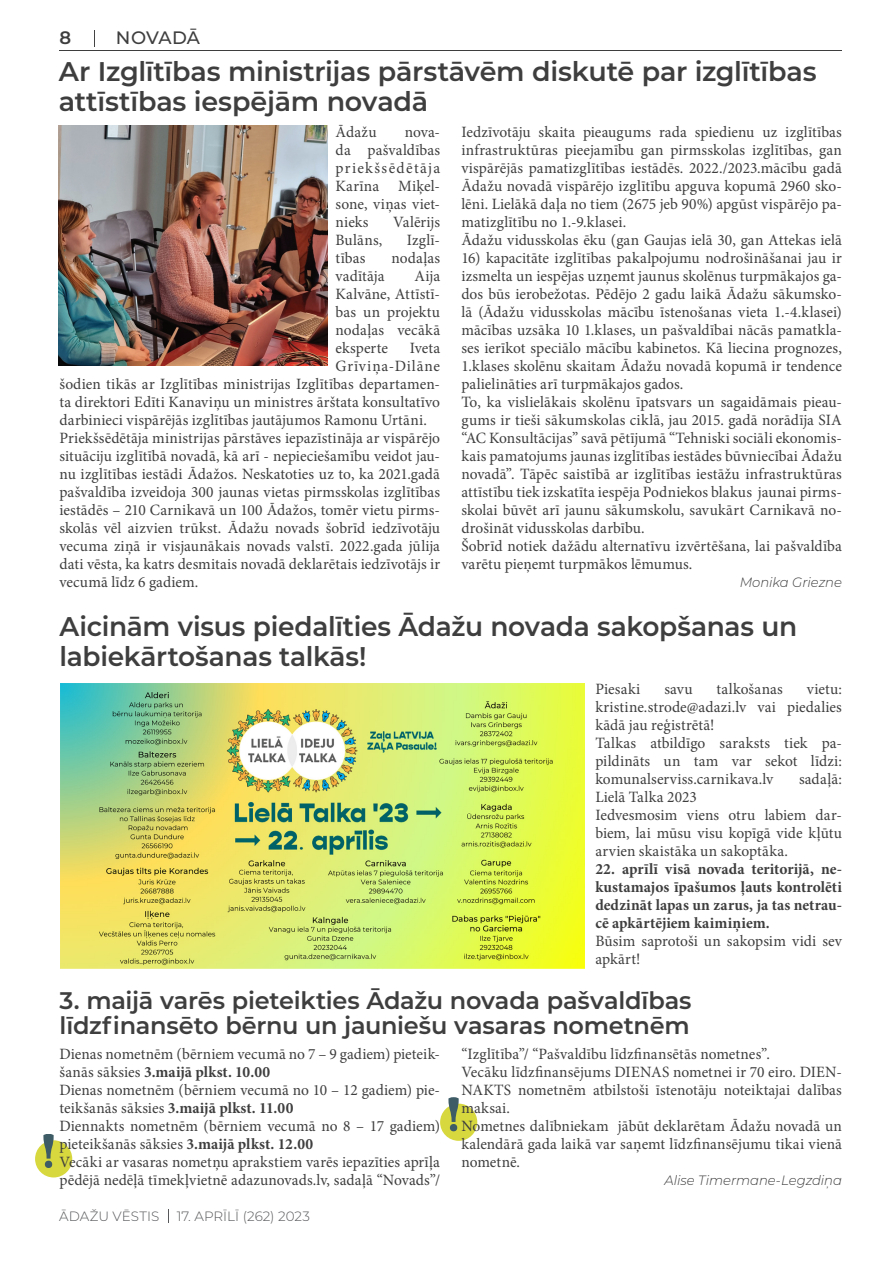
<style>
.page{position:relative;width:893px;height:1263px;background:#fff}
.page>*{position:absolute;margin:0;border:0;box-sizing:border-box;transform-origin:0 0}
.Pamatfonts{font:600 27px/30px "Montserrat";letter-spacing:-.01em;color:#3e3e3f}
.t1{font:600 24px/25.5px "Montserrat";letter-spacing:-.01em;color:#3e3e3f}
.Rubrikas{font:500 18px "Montserrat";color:#3e3e3f}
.t2{font:600 18px "Montserrat";color:#3e3e3f}
.Pamatfonts-2{font:15.75px/18px "Minion Pro";letter-spacing:.005em;color:#3e3e3f;text-align:justify}
.Pamatfonts-3{font:700 15.75px/18px "Minion Pro";letter-spacing:.005em;color:#3e3e3f;text-align:justify}
.Pamatfonts-4{font:15.75px "Minion Pro";letter-spacing:.05em;color:#3e3e3f}
.Pamatfonts-5{font:italic 300 13.5px "Montserrat";letter-spacing:-.005em;color:#3e3e3f}
.t3{font:300 13.5px "Montserrat";color:#57585a}
.s1{font-weight:700}
</style>
<div class="page">
<svg style="left:168px;top:1209px;width:1px;height:13px"></svg>
<svg style="left:94px;top:30px;width:1px;height:17px"></svg>
<hr style="left:60px;top:50px;width:782px;height:1px;background:#3e3e3f">
<img style="left:59px;top:126px;width:268px;height:239px">
<div style="left:35px;top:1140px;width:37px;height:37px;background:#d7d73e;border-radius:50%"></div>
<div style="left:45px;top:1161px;width:7px;height:7px;background:#3d5c66;border-radius:50%"></div>
<svg style="left:43px;top:1134px;width:11px;height:24px"></svg>
<div style="left:440px;top:1104px;width:37px;height:37px;background:#d7d73e;border-radius:50%"></div>
<div style="left:450px;top:1124px;width:7px;height:7px;background:#3d5c66;border-radius:50%"></div>
<svg style="left:448px;top:1098px;width:11px;height:24px"></svg>
<img style="left:61px;top:683px;width:523px;height:285px">
<p class="Rubrikas" style="left:116px;top:25px;width:86px">NOVADĀ</p>
<p class="Pamatfonts" style="left:59px;top:56px;width:759px">Ar Izglītības ministrijas pārstāvēm diskutē par izglītības attīstības iespējām novadā</p>
<p class="t2" style="left:60px;top:25px;width:13px">8</p>
<p class="Pamatfonts-2" style="left:336px;top:123px;width:42px">Ādažu</p>
<p class="Pamatfonts-2" style="left:336px;top:123px;width:106px;text-indent:69px">nova&shy;da pašvaldības priekšsēdētāja Karīna Miķel&shy;sone, viņas viet&shy;nieks</p>
<p class="Pamatfonts-2" style="left:393px;top:213px;width:48px">Valērijs</p>
<p class="Pamatfonts-2" style="left:336px;top:231px;width:48px">Bulāns,</p>
<p class="Pamatfonts-2" style="left:407px;top:231px;width:35px">Izglī-</p>
<p class="Pamatfonts-2" style="left:336px;top:249px;width:31px">tības</p>
<p class="Pamatfonts-2" style="left:391px;top:249px;width:50px">nodaļas</p>
<p class="Pamatfonts-2" style="left:336px;top:267px;width:50px">vadītāja</p>
<p class="Pamatfonts-2" style="left:336px;top:267px;width:106px;text-indent:79px">Aija Kalvāne, Attīstī&shy;bas un projektu nodaļas vecākā eksperte</p>
<p class="Pamatfonts-2" style="left:410px;top:339px;width:32px">Iveta</p>
<p class="Pamatfonts-4" style="left:336px;top:356px;width:106px">Grīviņa-Dilāne</p>
<p class="Pamatfonts-2" style="left:60px;top:375px;width:382px">šodien tikās ar Izglītības ministrijas Izglītības departamen-</p>
<p class="Pamatfonts-2" style="left:60px;top:393px;width:382px">ta direktori Edīti Kanaviņu un ministres ārštata konsultatīvo</p>
<p class="Pamatfonts-2" style="left:60px;top:411px;width:369px">darbinieci vispārējās izglītības jautājumos Ramonu Urtāni.</p>
<p class="Pamatfonts-2" style="left:60px;top:429px;width:382px">Priekšsēdētāja ministrijas pārstāves iepazīstināja ar vispārējo situāciju izglītībā novadā, kā arī - nepieciešamību veidot jau&shy;nu izglītības iestādi Ādažos. Neskatoties uz to, ka 2021.gadā pašvaldība izveidoja 300 jaunas vietas pirmsskolas izglītības iestādēs – 210 Carnikavā un 100 Ādažos, tomēr vietu pirms&shy;skolās vēl aizvien trūkst. Ādažu novads šobrīd iedzīvotāju vecuma ziņā ir visjaunākais novads valstī. 2022.gada jūlija dati vēsta, ka katrs desmitais novadā deklarētais iedzīvotājs ir vecumā līdz 6 gadiem.</p>
<p class="Pamatfonts-2" style="left:461px;top:123px;width:382px">Iedzīvotāju skaita pieaugums rada spiedienu uz izglītības infrastruktūras pieejamību gan pirmsskolas izglītības, gan vispārējās pamatizglītības iestādēs. 2022./2023.mācību gadā Ādažu novadā vispārējo izglītību apguva kopumā 2960 sko&shy;lēni. Lielākā daļa no tiem (2675 jeb 90%) apgūst vispārējo pa&shy;matizglītību no 1.-9.klasei.</p>
<p class="Pamatfonts-2" style="left:461px;top:231px;width:382px">Ādažu vidusskolas ēku (gan Gaujas ielā 30, gan Attekas ielā</p>
<p class="Pamatfonts-2" style="left:461px;top:249px;width:382px">16) kapacitāte izglītības pakalpojumu nodrošināšanai jau ir izsmelta un iespējas uzņemt jaunus skolēnus turpmākajos ga&shy;dos būs ierobežotas. Pēdējo 2 gadu laikā Ādažu sākumsko&shy;lā (Ādažu vidusskolas mācību īstenošanas vieta 1.-4.klasei) mācības uzsāka 10 1.klases, un pašvaldībai nācās pamatkla&shy;ses ierīkot speciālo mācību kabinetos. Kā liecina prognozes, 1.klases skolēnu skaitam Ādažu novadā kopumā ir tendence palielināties arī turpmākajos gados.</p>
<p class="Pamatfonts-2" style="left:461px;top:393px;width:382px">To, ka vislielākais skolēnu īpatsvars un sagaidāmais pieau&shy;gums ir tieši sākumskolas ciklā, jau 2015. gadā norādīja SIA “AC Konsultācijas” savā pētījumā “Tehniski sociāli ekonomis&shy;kais pamatojums jaunas izglītības iestādes būvniecībai Ādažu novadā”. Tāpēc saistībā ar izglītības iestāžu infrastruktūras attīstību tiek izskatīta iespēja Podniekos blakus jaunai pirms&shy;skolai būvēt arī jaunu sākumskolu, savukārt Carnikavā no&shy;drošināt vidusskolas darbību.</p>
<p class="Pamatfonts-2" style="left:461px;top:537px;width:382px">Šobrīd notiek dažādu alternatīvu izvērtēšana, lai pašvaldība varētu pieņemt turpmākos lēmumus.</p>
<p class="Pamatfonts-5" style="left:740px;top:573px;width:104px">Monika Griezne</p>
<p class="Pamatfonts" style="left:60px;top:610px;width:739px">Aicinām visus piedalīties Ādažu novada sakopšanas un labiekārtošanas talkās!</p>
<p class="Pamatfonts-2" style="left:595px;top:680px;width:46px">Piesaki</p>
<p class="Pamatfonts-2" style="left:664px;top:680px;width:30px">savu</p>
<p class="Pamatfonts-2" style="left:717px;top:680px;width:68px">talkošanas</p>
<p class="Pamatfonts-2" style="left:595px;top:680px;width:248px;text-indent:211px">vietu: kristine.strode@adazi.lv vai piedalies kādā jau reģistrētā!</p>
<p class="Pamatfonts-2" style="left:595px;top:734px;width:248px">Talkas atbildīgo saraksts tiek pa&shy;pildināts un tam var sekot līdzi: komunalserviss.carnikava.lv</p>
<p class="Pamatfonts-2" style="left:799px;top:770px;width:44px">sadaļā:</p>
<p class="Pamatfonts-2" style="left:595px;top:788px;width:103px">Lielā Talka 2023</p>
<p class="Pamatfonts-2" style="left:595px;top:806px;width:248px">Iedvesmosim viens otru labiem dar&shy;biem, lai mūsu visu kopīgā vide kļūtu arvien skaistāka un sakoptāka.</p>
<p class="Pamatfonts-3" style="left:595px;top:860px;width:248px">22. aprīlī visā novada teritorijā, ne&shy;kustamajos īpašumos ļauts kontrolēti dedzināt lapas un zarus, ja tas netrau&shy;cē apkārtējiem kaimiņiem.</p>
<p class="Pamatfonts-2" style="left:595px;top:932px;width:248px">Būsim saprotoši un sakopsim vidi sev apkārt!</p>
<p class="t1" style="left:60px;top:986px;width:633px">3. maijā varēs pieteikties Ādažu novada pašvaldības līdzfinansēto bērnu un jauniešu vasaras nometnēm</p>
<p class="Pamatfonts-2" style="left:60px;top:1045px;width:382px">Dienas nometnēm (bērniem vecumā no 7 – 9 gadiem) pieteik&shy;šanās sāksies <span class="s1">3.maijā plkst. 10.00</span></p>
<p class="Pamatfonts-2" style="left:60px;top:1081px;width:382px">Dienas nometnēm (bērniem vecumā no 10 – 12 gadiem) pie&shy;teikšanās sāksies <span class="s1">3.maijā plkst. 11.00</span></p>
<p class="Pamatfonts-2" style="left:60px;top:1117px;width:382px">Diennakts nometnēm (bērniem vecumā no 8 – 17 gadiem) pieteikšanās sāksies <span class="s1">3.maijā plkst. 12.00</span></p>
<p class="Pamatfonts-2" style="left:60px;top:1153px;width:382px">Vecāki ar vasaras nometņu aprakstiem varēs iepazīties aprīļa pēdējā nedēļā tīmekļvietnē adazunovads.lv, sadaļā “Novads”/</p>
<p class="t3" style="left:59px;top:1206px;width:102px">ĀDAŽU VĒSTIS</p>
<p class="t3" style="left:177px;top:1206px;width:135px">17. APRĪLĪ (262) 2023</p>
<p class="Pamatfonts-2" style="left:461px;top:1045px;width:310px">“Izglītība”/ “Pašvaldību līdzfinansētās nometnes”.</p>
<p class="Pamatfonts-2" style="left:461px;top:1063px;width:382px">Vecāku līdzfinansējums DIENAS nometnei ir 70 eiro. DIEN-NAKTS nometnēm atbilstoši īstenotāju noteiktajai dalības maksai.</p>
<p class="Pamatfonts-2" style="left:461px;top:1117px;width:382px">Nometnes dalībniekam jābūt deklarētam Ādažu novadā un kalendārā gada laikā var saņemt līdzfinansējumu tikai vienā nometnē.</p>
<p class="Pamatfonts-5" style="left:664px;top:1171px;width:179px">Alise Timermane-Legzdiņa</p>
</div>
